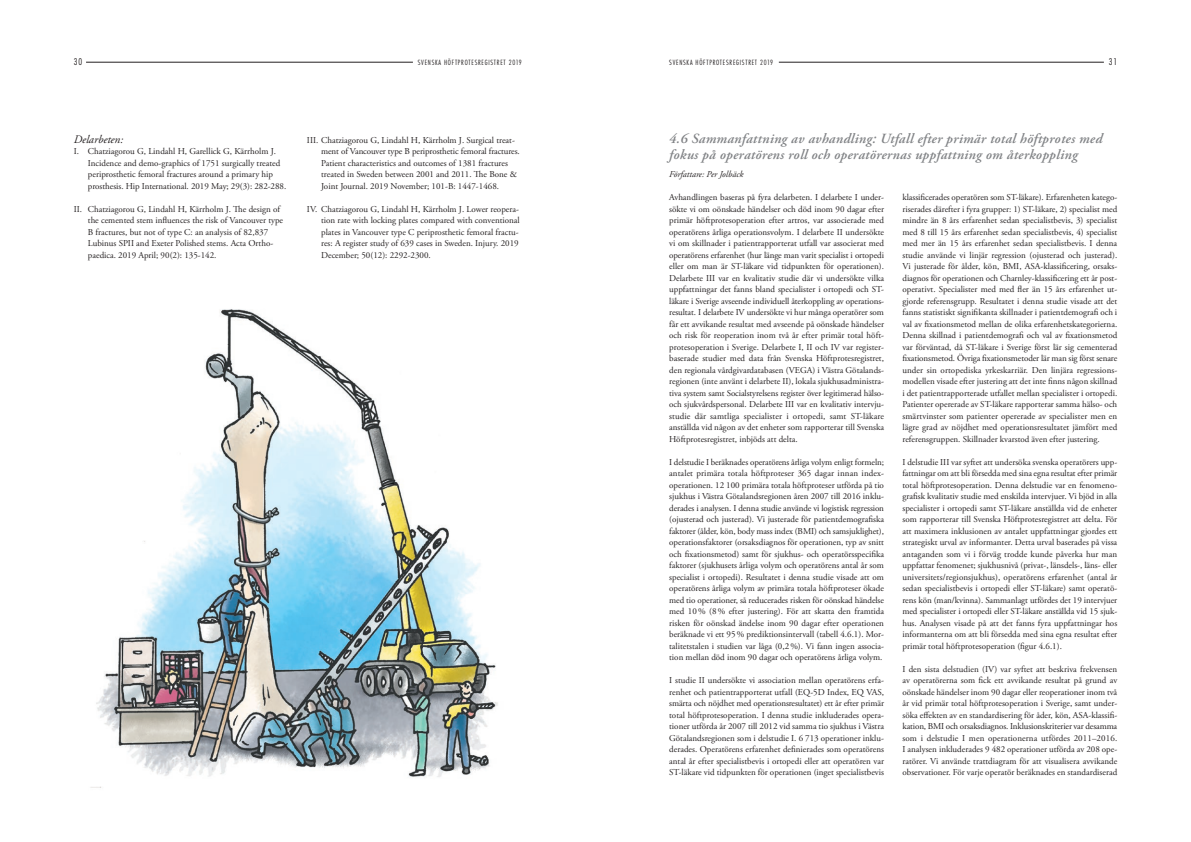
<style>
.page{position:relative;width:1191px;height:842px;background:#fff}
.page>*{position:absolute;margin:0;border:0;box-sizing:border-box;transform-origin:0 0}
.t1{font:italic 600 14px/16px "Adobe Garamond Pro";letter-spacing:.02em;color:#808285}
.t2{font:italic 11.5px "Adobe Garamond Pro";color:#231f20}
.t3{font:9px/11.5px "Adobe Garamond Pro";color:#231f20;text-align:justify}
.t4{font:italic 9px "Adobe Garamond Pro";color:#231f20}
.t5{font:300 condensed 9px "Futura Std";color:#231f20}
.t6{font:300 condensed 7px "Futura Std";letter-spacing:.11em;color:#231f20}
</style>
<div class="page">
<hr style="left:86px;top:62px;width:327px;height:1px;background:#231f20">
<hr style="left:779px;top:62px;width:324px;height:1px;background:#231f20">
<img style="left:90px;top:309px;width:408px;height:479px">
<p class="t5" style="left:74px;top:56px;width:10px">30</p>
<p class="t6" style="left:418px;top:58px;width:105px">SVENSKA HÖFTPROTESREGISTRET 2019</p>
<p class="t6" style="left:669px;top:58px;width:105px">SVENSKA HÖFTPROTESREGISTRET 2019</p>
<p class="t5" style="left:1108px;top:56px;width:10px">31</p>
<p class="t2" style="left:74px;top:132px;width:51px">Delarbeten:</p>
<p class="t3" style="left:88px;top:146px;width:200px;text-align:left;text-indent:-14px">I. Chatziagorou G, Lindahl H, Garellick G, Kärrholm J.<br>Incidence and demo-graphics of 1751 surgically treated periprosthetic femoral fractures around a primary hip prosthesis. Hip International. 2019 May; 29(3): 282-288.</p>
<p class="t3" style="left:88px;top:203px;width:197px;text-align:left;text-indent:-14px">II. Chatziagorou G, Lindahl H, Kärrholm J. The design of the cemented stem influences the risk of Vancouver type B fractures, but not of type C: an analysis of 82,837<br>Lubinus SPII and Exeter Polished stems. Acta Ortho&shy;paedica. 2019 April; 90(2): 135-142.</p>
<p class="t3" style="left:321px;top:134px;width:200px;text-align:left;text-indent:-14px">III. Chatziagorou G, Lindahl H, Kärrholm J. Surgical treat&shy;ment of Vancouver type B periprosthetic femoral fractures.<br>Patient characteristics and outcomes of 1381 fractures treated in Sweden between 2001 and 2011. The Bone &amp; Joint Journal. 2019 November; 101-B: 1447-1468.</p>
<p class="t3" style="left:321px;top:203px;width:200px;text-align:left;text-indent:-14px">IV. Chatziagorou G, Lindahl H, Kärrholm J. Lower reopera&shy;tion rate with locking plates compared with conventional plates in Vancouver type C periprosthetic femoral fractu&shy;res: A register study of 639 cases in Sweden. Injury. 2019<br>December; 50(12): 2292-2300.</p>
<h1 class="t1" style="left:669px;top:132px;width:435px">4.6 Sammanfattning av avhandling: Utfall efter primär total höftprotes med fokus på operatörens roll och operatörernas uppfattning om återkoppling</h1>
<p class="t4" style="left:669px;top:168px;width:76px">Författare: Per Jolbäck</p>
<p class="t3" style="left:669px;top:192px;width:216px">Avhandlingen baseras på fyra delarbeten. I delarbete I under&shy;sökte vi om oönskade händelser och död inom 90 dagar efter primär höftprotesoperation efter artros, var associerade med operatörens årliga operationsvolym. I delarbete II undersökte vi om skillnader i patientrapporterat utfall var associerat med operatörens erfarenhet (hur länge man varit specialist i ortopedi eller om man är ST-läkare vid tidpunkten för operationen).<br>Delarbete III var en kvalitativ studie där vi undersökte vilka uppfattningar det fanns bland specialister i ortopedi och ST&shy;läkare i Sverige avseende individuell återkoppling av operations&shy;resultat. I delarbete IV undersökte vi hur många operatörer som får ett avvikande resultat med avseende på oönskade händelser och risk för reoperation inom två år efter primär total höft&shy;protesoperation i Sverige. Delarbete I, II och IV var register&shy;baserade studier med data från Svenska Höftprotesregistret, den regionala vårdgivardatabasen (VEGA) i Västra Götalands&shy;regionen (inte använt i delarbete II), lokala sjukhusadministra&shy;tiva system samt Socialstyrelsens register över legitimerad hälso&shy;och sjukvårdspersonal. Delarbete III var en kvalitativ intervju&shy;studie där samtliga specialister i ortopedi, samt ST-läkare anställda vid någon av det enheter som rapporterar till Svenska Höftprotesregistret, inbjöds att delta.</p>
<p class="t3" style="left:669px;top:456px;width:216px">I delstudie I beräknades operatörens årliga volym enligt formeln; antalet primära totala höftproteser 365 dagar innan index&shy;operationen. 12 100 primära totala höftproteser utförda på tio sjukhus i Västra Götalandsregionen åren 2007 till 2016 inklu&shy;derades i analysen. I denna studie använde vi logistisk regression (ojusterad och justerad). Vi justerade för patientdemografiska faktorer (ålder, kön, body mass index (BMI) och samsjuklighet), operationsfaktorer (orsaksdiagnos för operationen, typ av snitt och fixationsmetod) samt för sjukhus- och operatörsspecifika faktorer (sjukhusets årliga volym och operatörens antal år som specialist i ortopedi). Resultatet i denna studie visade att om operatörens årliga volym av primära totala höftproteser ökade med tio operationer, så reducerades risken för oönskad händelse med 10% (8% efter justering). För att skatta den framtida risken för oönskad ändelse inom 90 dagar efter operationen beräknade vi ett 95% prediktionsintervall (tabell 4.6.1). Mor&shy;talitetstalen i studien var låga (0,2%). Vi fann ingen associa&shy;tion mellan död inom 90 dagar och operatörens årliga volym.</p>
<p class="t3" style="left:669px;top:675px;width:216px">I studie II undersökte vi association mellan operatörens erfa&shy;renhet och patientrapporterat utfall (EQ-5D Index, EQ VAS, smärta och nöjdhet med operationsresultatet) ett år efter primär total höftprotesoperation. I denna studie inkluderades opera&shy;tioner utförda år 2007 till 2012 vid samma tio sjukhus i Västra Götalandsregionen som i delstudie I. 6 713 operationer inklu&shy;derades. Operatörens erfarenhet definierades som operatörens antal år efter specialistbevis i ortopedi eller att operatören var ST-läkare vid tidpunkten för operationen (inget specialistbevis</p>
<p class="t3" style="left:902px;top:192px;width:216px">klassificerades operatören som ST-läkare). Erfarenheten katego&shy;riserades därefter i fyra grupper: 1) ST-läkare, 2) specialist med mindre än 8 års erfarenhet sedan specialistbevis, 3) specialist med 8 till 15 års erfarenhet sedan specialistbevis, 4) specialist med mer än 15 års erfarenhet sedan specialistbevis. I denna studie använde vi linjär regression (ojusterad och justerad).<br>Vi justerade för ålder, kön, BMI, ASA-klassificering, orsaks&shy;diagnos för operationen och Charnley-klassificering ett år post&shy;operativt. Specialister med med fler än 15 års erfarenhet ut&shy;gjorde referensgrupp. Resultatet i denna studie visade att det fanns statistiskt signifikanta skillnader i patientdemografi och i val av fixationsmetod mellan de olika erfarenhetskategorierna.<br>Denna skillnad i patientdemografi och val av fixationsmetod var förväntad, då ST-läkare i Sverige först lär sig cementerad fixationsmetod. Övriga fixationsmetoder lär man sig först senare under sin ortopediska yrkeskarriär. Den linjära regressions&shy;modellen visade efter justering att det inte finns någon skillnad i det patientrapporterade utfallet mellan specialister i ortopedi.<br>Patienter opererade av ST-läkare rapporterar samma hälso- och smärtvinster som patienter opererade av specialister men en lägre grad av nöjdhet med operationsresultatet jämfört med referensgruppen. Skillnader kvarstod även efter justering.</p>
<p class="t3" style="left:902px;top:456px;width:216px">I delstudie III var syftet att undersöka svenska operatörers upp&shy;fattningar om att bli försedda med sina egna resultat efter primär total höftprotesoperation. Denna delstudie var en fenomeno&shy;grafisk kvalitativ studie med enskilda intervjuer. Vi bjöd in alla specialister i ortopedi samt ST-läkare anställda vid de enheter som rapporterar till Svenska Höftprotesregistret att delta. För att maximera inklusionen av antalet uppfattningar gjordes ett strategiskt urval av informanter. Detta urval baserades på vissa antaganden som vi i förväg trodde kunde påverka hur man uppfattar fenomenet; sjukhusnivå (privat-, länsdels-, läns- eller universitets/regionsjukhus), operatörens erfarenhet (antal år sedan specialistbevis i ortopedi eller ST-läkare) samt operatö&shy;rens kön (man/kvinna). Sammanlagt utfördes det 19 intervjuer med specialister i ortopedi eller ST-läkare anställda vid 15 sjuk&shy;hus. Analysen visade på att det fanns fyra uppfattningar hos informanterna om att bli försedda med sina egna resultat efter primär total höftprotesoperation (figur 4.6.1).</p>
<p class="t3" style="left:902px;top:663px;width:216px">I den sista delstudien (IV) var syftet att beskriva frekvensen av operatörerna som fick ett avvikande resultat på grund av oönskade händelser inom 90 dagar eller reoperationer inom två år vid primär total höftprotesoperation i Sverige, samt under&shy;söka effekten av en standardisering för åder, kön, ASA-klassifi&shy;kation, BMI och orsaksdiagnos. Inklusionskriterier var desamma som i delstudie I men operationerna utfördes 2011–2016.<br>I analysen inkluderades 9 482 operationer utförda av 208 ope&shy;ratörer. Vi använde trattdiagram för att visualisera avvikande observationer. För varje operatör beräknades en standardiserad</p>
</div>
